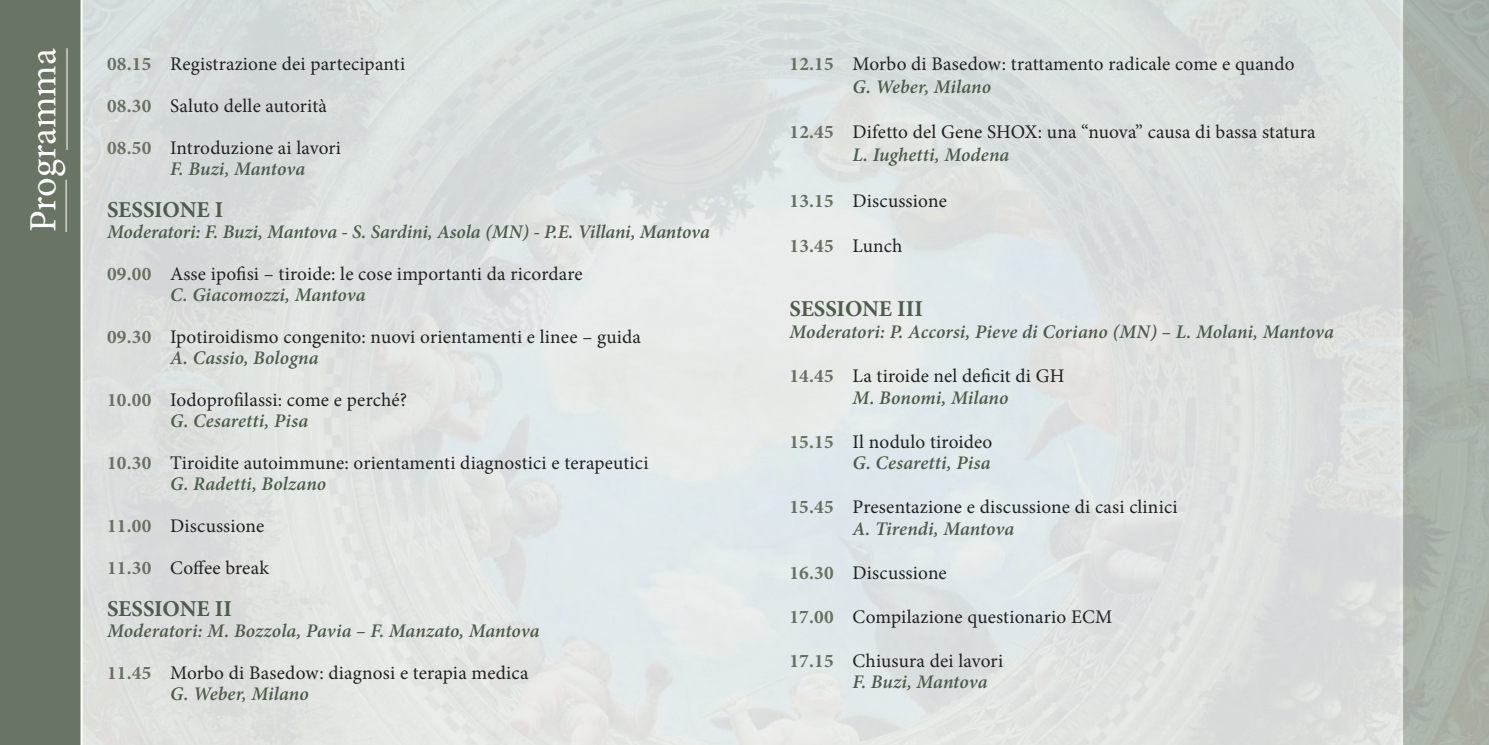
<style>
.page{position:relative;width:1489px;height:745px;background:#fff}
.page>*{position:absolute;margin:0;border:0;box-sizing:border-box;transform-origin:0 0}
.t1{font:38.5px "Minion Pro";color:#fff}
.t2{font:700 22.75px "Minion Pro";letter-spacing:-.005em;color:#4d5c4b}
.t3{font:19.25px/42px "Minion Pro";letter-spacing:.01em;color:#212121}
.t4{font:italic 600 19.25px/42px "Minion Pro";color:#4d5c4b}
.t5{font:700 19.25px "Minion Pro";color:#687061}
.s1{font-weight:700;color:#687061}
.s2{font-weight:700;font-style:normal;color:#687061}
.s3{font-weight:400;font-style:normal;color:#212121}
.s4{font-weight:600;font-style:italic;color:#4d5c4b}
.s5{font-weight:400;color:#212121}
</style>
<div class="page">
<div style="left:0;top:0;width:81px;height:744px;background:#697464"></div>
<hr style="left:67px;top:48px;width:1px;height:102px;background:#fff">
<hr style="left:66px;top:180px;width:1px;height:52px;background:#fff">
<h1 class="t1" style="left:17px;top:232px;width:185px;rotate:-90deg">Programma</h1>
<p class="t3" style="left:107px;top:42px;width:299px"><span class="s1">08.15</span> Registrazione dei partecipanti<br><span class="s1">08.30</span> Saluto delle autorità<br><span class="s1">08.50</span> Introduzione ai lavori</p>
<p class="t4" style="left:170px;top:147px;width:137px">F. Buzi, Mantova</p>
<p class="t2" style="left:107px;top:193px;width:118px">SESSIONE I</p>
<p class="t4" style="left:107px;top:210px;width:604px">Moderatori: F. Buzi, Mantova - S. Sardini, Asola (MN) - P.E. Villani, Mantova<br><span class="s2">09.00</span> <span class="s3">Asse ipofisi – tiroide: le cose importanti da ricordare</span></p>
<p class="t3" style="left:107px;top:274px;width:535px;text-indent:63px"><span class="s4">C. Giacomozzi, Mantova<br></span><span class="s1">09.30</span> Ipotiroidismo congenito: nuovi orientamenti e linee – guida</p>
<p class="t3" style="left:107px;top:337px;width:301px;text-indent:63px"><span class="s4">A. Cassio, Bologna<br></span><span class="s1">10.00</span> Iodoprofilassi: come e perché?</p>
<p class="t3" style="left:107px;top:400px;width:543px;text-indent:63px"><span class="s4">G. Cesaretti, Pisa<br></span><span class="s1">10.30</span> Tiroidite autoimmune: orientamenti diagnostici e terapeutici</p>
<p class="t3" style="left:107px;top:463px;width:221px;text-indent:63px"><span class="s4">G. Radetti, Bolzano<br></span><span class="s1">11.00</span> Discussione<br><span class="s1">11.30</span> Coffee break</p>
<p class="t2" style="left:107px;top:592px;width:126px">SESSIONE II</p>
<p class="t4" style="left:107px;top:609px;width:434px">Moderatori: M. Bozzola, Pavia – F. Manzato, Mantova<br><span class="s2">11.45</span> <span class="s3">Morbo di Basedow: diagnosi e terapia medica</span></p>
<p class="t4" style="left:170px;top:672px;width:140px">G. Weber, Milano</p>
<p class="t3" style="left:852px;top:52px;width:443px;line-height:22.8px;text-indent:-63px"><span class="s1">12.15</span> Morbo di Basedow: trattamento radicale come e quando<br><span class="s4">G. Weber, Milano</span></p>
<p class="t3" style="left:852px;top:121px;width:464px;line-height:22.8px;text-indent:-63px"><span class="s1">12.45</span> Difetto del Gene SHOX: una “nuova” causa di bassa statura<br><span class="s4">L. Iughetti, Modena</span></p>
<p class="t3" style="left:789px;top:179px;width:159px"><span class="s1">13.15</span> Discussione</p>
<p class="t5" style="left:789px;top:232px;width:114px">13.45 <span class="s5">Lunch</span></p>
<p class="t2" style="left:789px;top:292px;width:135px">SESSIONE III</p>
<p class="t4" style="left:789px;top:310px;width:546px">Moderatori: P. Accorsi, Pieve di Coriano (MN) – L. Molani, Mantova</p>
<p class="t3" style="left:789px;top:364px;width:276px;line-height:21.9px;text-align:center"><span class="s1">14.45</span> La tiroide nel deficit di GH<br><span class="s4">M. Bonomi, Milano</span></p>
<p class="t3" style="left:789px;top:430px;width:204px;line-height:21.9px;text-align:right"><span class="s1">15.15</span> Il nodulo tiroideo<br><span class="s4">G. Cesaretti, Pisa</span></p>
<p class="t3" style="left:852px;top:496px;width:326px;line-height:21.9px;text-indent:-63px"><span class="s1">15.45</span> Presentazione e discussione di casi clinici<br><span class="s4">A. Tirendi, Mantova</span></p>
<p class="t3" style="left:789px;top:551px;width:159px"><span class="s1">16.30</span> Discussione</p>
<p class="t3" style="left:789px;top:595px;width:324px"><span class="s1">17.00</span> Compilazione questionario ECM</p>
<p class="t3" style="left:852px;top:649px;width:152px;line-height:21.9px;text-indent:-63px"><span class="s1">17.15</span> Chiusura dei lavori<br><span class="s4">F. Buzi, Mantova</span></p>
</div>
